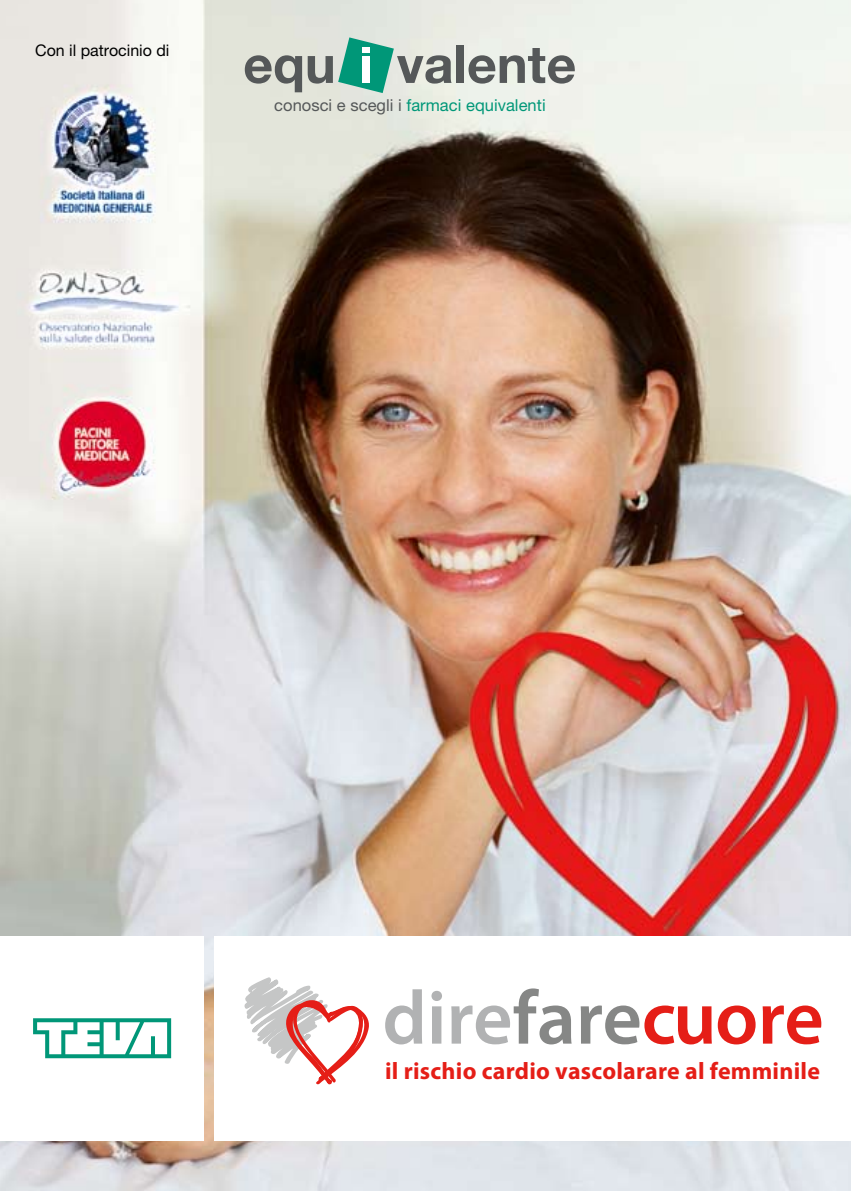
<style>
.page{position:relative;width:851px;height:1191px;background:#fff}
.page>*{position:absolute;margin:0;border:0;box-sizing:border-box;transform-origin:0 0}
.t1{font:600 76.4px "Myriad Pro";letter-spacing:-.005em;color:#e51e17}
.t2{font:700 24px "Myriad Pro";letter-spacing:.01em;color:#e51e17}
.t3{font:16.6px "Helvetica Neue";color:#009778}
.t4{font:16px "Helvetica Neue";color:#000}
.s1{color:#555859}
.s2{color:#b1b2b3}
.s3{color:#868786}
</style>
<div class="page">
<img style="left:0;top:0;width:850px;height:1191px">
<div style="left:214px;top:936px;width:636px;height:204px;background:#fff"></div>
<div style="left:0;top:936px;width:204px;height:204px;background:#fff"></div>
<svg style="left:33px;top:1018px;width:138px;height:40px"></svg>
<svg style="left:244px;top:977px;width:125px;height:108px"></svg>
<svg style="left:245px;top:37px;width:206px;height:56px;background:#a1bcb1"></svg>
<div style="left:456px;top:46px;width:8px;height:37px;background:#555859"></div>
<svg style="left:468px;top:48px;width:106px;height:36px;background:#a9aca9"></svg>
<div style="left:362px;top:56px;width:7px;height:27px;background:#fff"></div>
<div style="left:362px;top:47px;width:7px;height:6px;background:#fff"></div>
<p class="t4" style="left:35px;top:40px;width:136px">Con il patrocinio di</p>
<p class="t3" style="left:274px;top:96px;width:273px"><span class="s1">conosci e scegli i</span> farmaci equivalenti</p>
<h1 class="t1" style="left:382px;top:969px;width:443px"><span class="s2">dire</span><span class="s3">fare</span>cuore</h1>
<p class="t2" style="left:385px;top:1055px;width:436px">il rischio cardio vascolarare al femminile</p>
</div>
